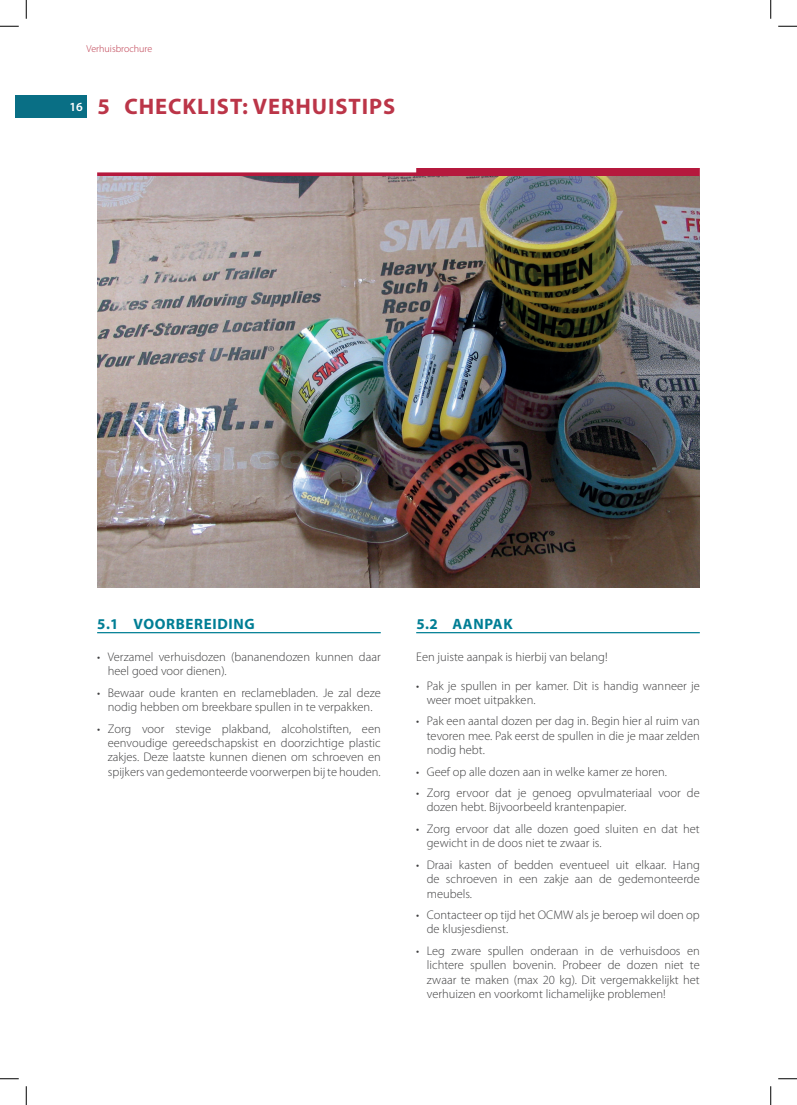
<style>
.page{position:relative;width:797px;height:1105px;background:#fff}
.page>*{position:absolute;margin:0;border:0;box-sizing:border-box;transform-origin:0 0}
.t1{font:700 22.5px "Myriad Pro";letter-spacing:.04em;color:#bb3548}
.t2{font:700 15px "Myriad Pro";letter-spacing:.045em;color:#007e95}
.t3{font:300 12.5px/14.4px "Myriad Pro";color:#3e3e3f}
.t4{font:600 12.5px "Myriad Pro";color:#fff}
.t5{font:300 10px "Myriad Pro";color:#bb3548}
</style>
<div class="page">
<svg style="left:97px;top:168px;width:602px;height:9px"></svg>
<div style="left:16px;top:95px;width:70px;height:22px;background:#096f85"></div>
<hr style="left:97px;top:632px;width:284px;height:1px;background:#007e95">
<hr style="left:416px;top:632px;width:283px;height:1px;background:#007e95">
<img style="left:97px;top:177px;width:602px;height:411px">
<svg style="left:0;top:25px;width:19px;height:2px"></svg>
<svg style="left:778px;top:25px;width:19px;height:2px"></svg>
<svg style="left:0;top:1078px;width:19px;height:1px"></svg>
<svg style="left:778px;top:1078px;width:19px;height:1px"></svg>
<svg style="left:25px;top:0;width:2px;height:19px"></svg>
<svg style="left:25px;top:1086px;width:2px;height:19px"></svg>
<svg style="left:770px;top:0;width:1px;height:19px"></svg>
<svg style="left:770px;top:1086px;width:1px;height:19px"></svg>
<p class="t5" style="left:86px;top:43px;width:67px">Verhuisbrochure</p>
<p class="t4" style="left:70px;top:100px;width:15px">16</p>
<h1 class="t1" style="left:97px;top:94px;width:299px">5 CHECKLIST: VERHUISTIPS</h1>
<p class="t2" style="left:97px;top:615px;width:159px">5.1 VOORBEREIDING</p>
<p class="t3" style="left:108px;top:650px;width:274px;text-indent:-11px">• Verzamel verhuisdozen (bananendozen kunnen daar heel goed voor dienen).</p>
<p class="t3" style="left:97px;top:685px;width:285px;text-align:center">• Bewaar oude kranten en reclamebladen. Je zal deze nodig hebben om breekbare spullen in te verpakken.</p>
<p class="t3" style="left:108px;top:721px;width:274px;text-align:justify;text-indent:-11px">• Zorg voor stevige plakband, alcoholstiften, een eenvoudige gereedschapskist en doorzichtige plastic zakjes. Deze laatste kunnen dienen om schroeven en spijkers van gedemonteerde voorwerpen bij te houden.</p>
<p class="t2" style="left:416px;top:615px;width:98px">5.2 AANPAK</p>
<p class="t3" style="left:416px;top:650px;width:193px">Een juiste aanpak is hierbij van belang!</p>
<p class="t3" style="left:427px;top:678px;width:274px;text-indent:-11px">• Pak je spullen in per kamer. Dit is handig wanneer je weer moet uitpakken.</p>
<p class="t3" style="left:427px;top:714px;width:274px;text-align:justify;text-indent:-11px">• Pak een aantal dozen per dag in. Begin hier al ruim van tevoren mee. Pak eerst de spullen in die je maar zelden nodig hebt.</p>
<p class="t3" style="left:416px;top:764px;width:252px">• Geef op alle dozen aan in welke kamer ze horen.</p>
<p class="t3" style="left:427px;top:786px;width:274px;text-indent:-11px">• Zorg ervoor dat je genoeg opvulmateriaal voor de dozen hebt. Bijvoorbeeld krantenpapier.</p>
<p class="t3" style="left:427px;top:822px;width:274px;text-indent:-11px">• Zorg ervoor dat alle dozen goed sluiten en dat het gewicht in de doos niet te zwaar is.</p>
<p class="t3" style="left:427px;top:858px;width:274px;text-align:justify;text-indent:-11px">• Draai kasten of bedden eventueel uit elkaar. Hang de schroeven in een zakje aan de gedemonteerde meubels.</p>
<p class="t3" style="left:427px;top:908px;width:274px;text-indent:-11px">• Contacteer op tijd het OCMW als je beroep wil doen op de klusjesdienst.</p>
<p class="t3" style="left:427px;top:944px;width:274px;text-align:justify;text-indent:-11px">• Leg zware spullen onderaan in de verhuisdoos en lichtere spullen bovenin. Probeer de dozen niet te zwaar te maken (max 20 kg). Dit vergemakkelijkt het verhuizen en voorkomt lichamelijke problemen!</p>
</div>
